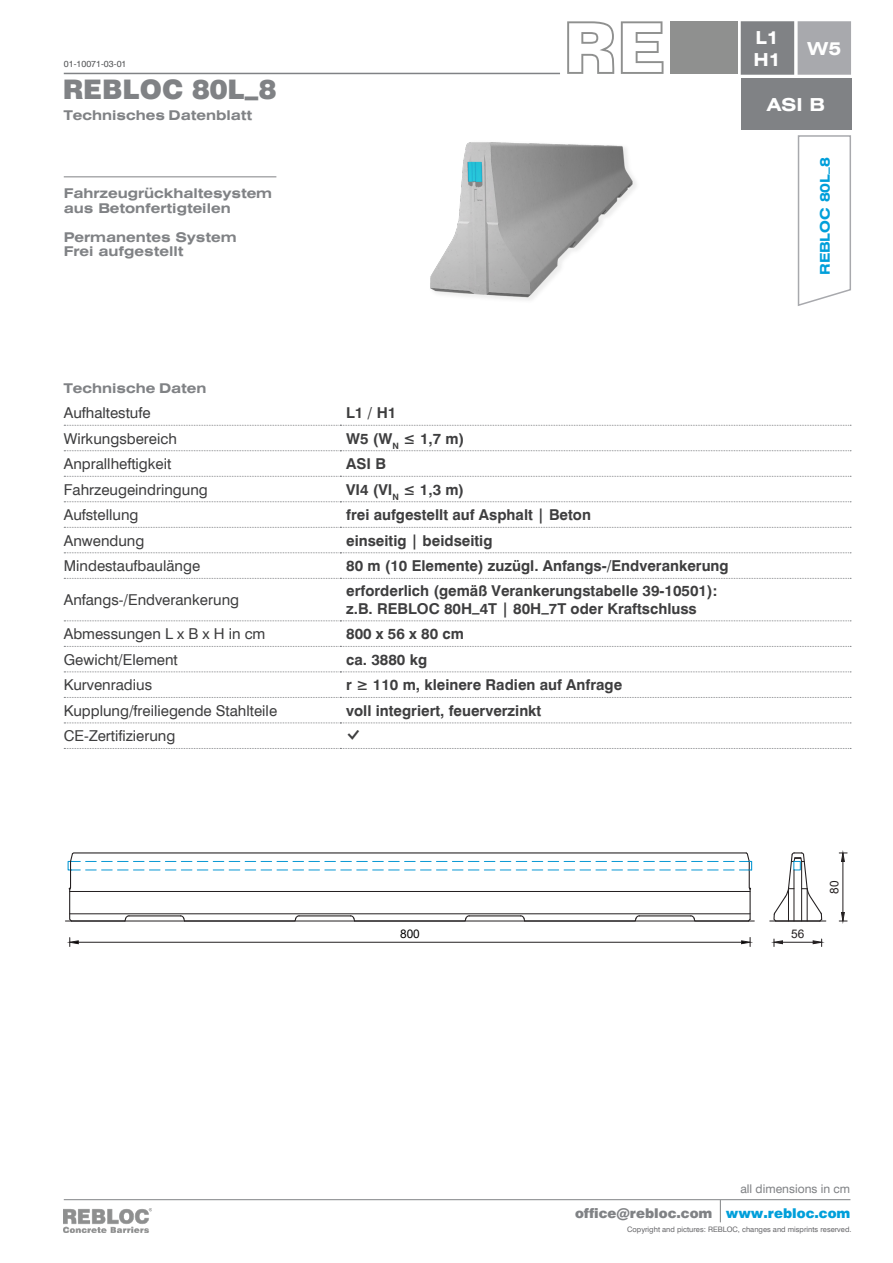
<style>
.page{position:relative;width:893px;height:1263px;background:#fff}
.page>*{position:absolute;margin:0;border:0;box-sizing:border-box;transform-origin:0 0}
.t1{font:900 27px "Swiss 721 BT";color:#808285}
.t2{font:700 expanded 18px "Swiss 721 BT";color:#fff}
.t3{font:700 15px "Swiss 721 BT";color:#3e3e3f}
.t4{font:15px "Swiss 721 BT";color:#3e3e3f}
.t5{font:700 expanded 13.5px "Swiss 721 BT";color:#808285}
.t6{font:900 13.5px "Swiss 721 BT";color:#808285}
.t7{font:700 expanded 13.5px "Swiss 721 BT";color:#009fda}
.t8{font:12px "Swiss 721 BT";color:#808285}
.t9{font:11.85px "Arial";color:#231f20}
.t10{font:11.85px "Arial";color:#000}
.t11{font:9px "Swiss 721 BT";color:#545557}
.t12{font:7.5px "Swiss 721 BT";color:#67676a}
.s1{color:#009fda}
</style>
<div class="page">
<hr style="left:64px;top:1199px;width:786px;height:1px;background:#808285">
<svg style="left:720px;top:1200px;width:1px;height:22px"></svg>
<img style="left:64px;top:1208px;width:87px;height:24px">
<div style="left:734px;top:1178px;width:122px;height:22px;background:#fff"></div>
<svg style="left:773px;top:852px;width:50px;height:69px"></svg>
<div style="left:794px;top:861px;width:7px;height:9px;border:1px solid #0897d3"></div>
<hr style="left:801px;top:861px;width:1px;height:60px;background:#231f20">
<hr style="left:794px;top:870px;width:1px;height:51px;background:#231f20">
<hr style="left:788px;top:889px;width:1px;height:32px;background:#231f20">
<hr style="left:807px;top:889px;width:1px;height:32px;background:#231f20">
<svg style="left:68px;top:852px;width:684px;height:69px"></svg>
<hr style="left:65px;top:921px;width:689px;height:1px;background:#231f20">
<hr style="left:770px;top:921px;width:56px;height:1px;background:#231f20">
<hr style="left:78px;top:942px;width:664px;height:1px;background:#231f20">
<svg style="left:69px;top:937px;width:10px;height:9px"></svg>
<svg style="left:741px;top:937px;width:10px;height:9px"></svg>
<hr style="left:782px;top:942px;width:31px;height:1px;background:#231f20">
<svg style="left:773px;top:939px;width:10px;height:7px"></svg>
<svg style="left:812px;top:939px;width:10px;height:7px"></svg>
<hr style="left:843px;top:861px;width:1px;height:51px;background:#231f20">
<svg style="left:839px;top:912px;width:8px;height:10px"></svg>
<svg style="left:839px;top:852px;width:8px;height:10px"></svg>
<svg style="left:797px;top:135px;width:54px;height:171px"></svg>
<svg style="left:64px;top:425px;width:787px;height:1px"></svg>
<svg style="left:64px;top:450px;width:787px;height:1px"></svg>
<svg style="left:64px;top:476px;width:787px;height:1px"></svg>
<svg style="left:64px;top:501px;width:787px;height:1px"></svg>
<svg style="left:64px;top:527px;width:787px;height:1px"></svg>
<svg style="left:64px;top:552px;width:787px;height:1px"></svg>
<svg style="left:64px;top:578px;width:787px;height:1px"></svg>
<svg style="left:64px;top:620px;width:787px;height:1px"></svg>
<svg style="left:64px;top:646px;width:787px;height:1px"></svg>
<svg style="left:64px;top:671px;width:787px;height:1px"></svg>
<svg style="left:64px;top:697px;width:787px;height:1px"></svg>
<svg style="left:64px;top:722px;width:787px;height:1px"></svg>
<svg style="left:64px;top:748px;width:787px;height:1px"></svg>
<img style="left:430px;top:142px;width:206px;height:158px">
<div style="left:741px;top:79px;width:110px;height:51px;background:#808285"></div>
<hr style="left:64px;top:73px;width:496px;height:1px;background:#808285">
<div style="left:670px;top:21px;width:67px;height:53px;background:#8f908f"></div>
<svg style="left:621px;top:21px;width:42px;height:53px"></svg>
<svg style="left:567px;top:21px;width:47px;height:53px"></svg>
<div style="left:741px;top:22px;width:52px;height:52px;background:#808285"></div>
<div style="left:741px;top:21px;width:53px;height:54px;border:2px solid #808285"></div>
<div style="left:798px;top:22px;width:52px;height:52px;background:#a8a9ad"></div>
<div style="left:798px;top:21px;width:53px;height:54px;border:2px solid #a8a9ad"></div>
<hr style="left:64px;top:176px;width:212px;height:1px;background:#808285">
<p class="t11" style="left:64px;top:58px;width:64px">01-10071-03-01</p>
<p class="t1" style="left:63px;top:73px;width:215px">REBLOC 80L_8</p>
<p class="t5" style="left:64px;top:107px;width:190px">Technisches Datenblatt</p>
<p class="t5" style="left:64px;top:185px;width:210px">Fahrzeugrückhaltesystem</p>
<p class="t5" style="left:64px;top:200px;width:168px">aus Betonfertigteilen</p>
<p class="t5" style="left:64px;top:229px;width:174px">Permanentes System</p>
<p class="t5" style="left:64px;top:243px;width:121px">Frei aufgestellt</p>
<p class="t2" style="left:755px;top:27px;width:26px">L1</p>
<p class="t2" style="left:754px;top:48px;width:29px">H1</p>
<p class="t2" style="left:807px;top:38px;width:35px">W5</p>
<p class="t2" style="left:767px;top:94px;width:59px">ASI B</p>
<p class="t7" style="left:817px;top:275px;width:119px;rotate:-90deg">REBLOC 80L_8</p>
<p class="t5" style="left:64px;top:380px;width:144px">Technische Daten</p>
<p class="t4" style="left:64px;top:404px;width:88px">Aufhaltestufe</p>
<p class="t3" style="left:346px;top:404px;width:52px">L1 / H1</p>
<p class="t4" style="left:64px;top:429px;width:115px">Wirkungsbereich</p>
<p class="t3" style="left:346px;top:429px;width:120px">W5 (W<sub>N</sub> ≤ 1,7 m)</p>
<p class="t4" style="left:64px;top:455px;width:109px">Anprallheftigkeit</p>
<p class="t3" style="left:346px;top:455px;width:41px">ASI B</p>
<p class="t4" style="left:64px;top:480px;width:146px">Fahrzeugeindringung</p>
<p class="t3" style="left:346px;top:480px;width:120px">VI4 (VI<sub>N</sub> ≤ 1,3 m)</p>
<p class="t4" style="left:64px;top:506px;width:76px">Aufstellung</p>
<p class="t3" style="left:346px;top:506px;width:246px">frei aufgestellt auf Asphalt | Beton</p>
<p class="t4" style="left:64px;top:531px;width:82px">Anwendung</p>
<p class="t3" style="left:346px;top:531px;width:148px">einseitig | beidseitig</p>
<p class="t4" style="left:64px;top:557px;width:138px">Mindestaufbaulänge</p>
<p class="t3" style="left:346px;top:557px;width:384px">80 m (10 Elemente) zuzügl. Anfangs-/Endverankerung</p>
<p class="t4" style="left:64px;top:591px;width:177px">Anfangs-/Endverankerung</p>
<p class="t3" style="left:346px;top:582px;width:373px">erforderlich (gemäß Verankerungstabelle 39-10501):</p>
<p class="t3" style="left:346px;top:600px;width:352px">z.B. REBLOC 80H_4T | 80H_7T oder Kraftschluss</p>
<p class="t4" style="left:64px;top:625px;width:203px">Abmessungen L x B x H in cm</p>
<p class="t3" style="left:346px;top:625px;width:119px">800 x 56 x 80 cm</p>
<p class="t4" style="left:64px;top:650px;width:116px">Gewicht/Element</p>
<p class="t3" style="left:346px;top:650px;width:82px">ca. 3880 kg</p>
<p class="t4" style="left:64px;top:676px;width:90px">Kurvenradius</p>
<p class="t3" style="left:346px;top:676px;width:278px">r ≥ 110 m, kleinere Radien auf Anfrage</p>
<p class="t4" style="left:64px;top:701px;width:215px">Kupplung/freiliegende Stahlteile</p>
<p class="t3" style="left:346px;top:701px;width:197px">voll integriert, feuerverzinkt</p>
<p class="t4" style="left:64px;top:727px;width:113px">CE-Zertifizierung</p>
<p class="t9" style="left:826px;top:893px;width:15px;rotate:-90deg">80</p>
<p class="t10" style="left:400px;top:925px;width:21px">800</p>
<p class="t9" style="left:791px;top:925px;width:15px">56</p>
<p class="t8" style="left:740px;top:1182px;width:111px">all dimensions in cm</p>
<p class="t6" style="left:575px;top:1205px;width:277px">office@rebloc.com <span class="s1">www.rebloc.com</span></p>
<p class="t12" style="left:627px;top:1225px;width:226px">Copyright and pictures: REBLOC, changes and misprints reserved.</p>
</div>
